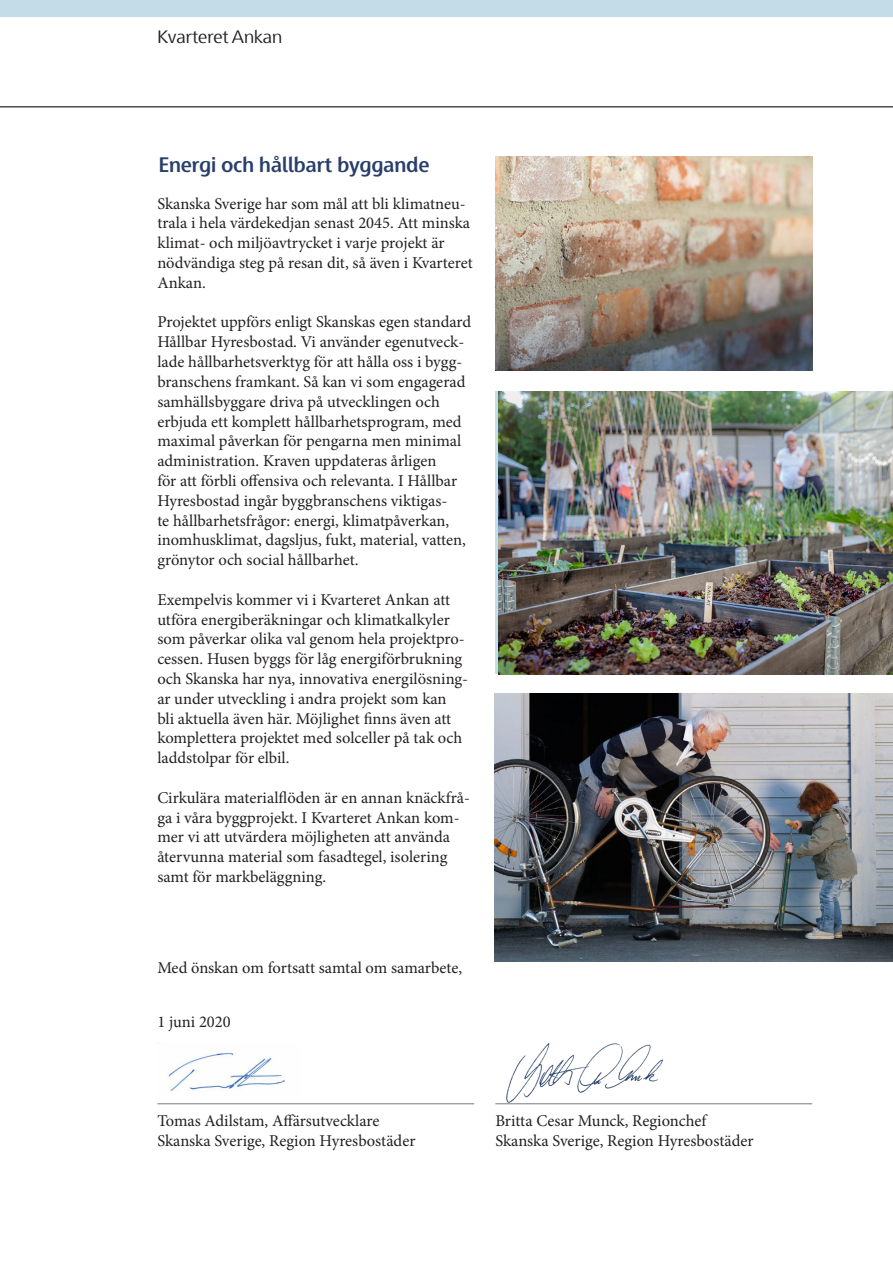
<style>
.page{position:relative;width:893px;height:1263px;background:#fff}
.page>*{position:absolute;margin:0;border:0;box-sizing:border-box;transform-origin:0 0}
.t1{font:700 21px "Skanska Sans Pro";color:#293e6b}
.t2{font:18px "Skanska Sans Pro";color:#231f20}
.t3{font:16.5px/19.8px "Minion Pro";color:#231f20}
</style>
<div class="page">
<img style="left:158px;top:1042px;width:128px;height:49px">
<div style="left:0;top:0;width:893px;height:17px;background:#c4dbe8"></div>
<hr style="left:0;top:106px;width:893px;height:1px;background:#000001">
<hr style="left:495px;top:1103px;width:317px;height:1px;background:#000">
<hr style="left:157px;top:1103px;width:317px;height:1px;background:#000">
<img style="left:495px;top:156px;width:317px;height:215px">
<img style="left:506px;top:1043px;width:157px;height:59px">
<img style="left:495px;top:694px;width:398px;height:267px">
<img style="left:499px;top:392px;width:394px;height:282px">
<p class="t2" style="left:157px;top:27px;width:126px">Kvarteret Ankan</p>
<p class="t1" style="left:159px;top:152px;width:272px">Energi och hållbart byggande</p>
<p class="t3" style="left:157px;top:194px;width:317px">Skanska Sverige har som mål att bli klimatneu&shy;trala i hela värdekedjan senast 2045. Att minska klimat- och miljöavtrycket i varje projekt är nödvändiga steg på resan dit, så även i Kvarteret Ankan.</p>
<p class="t3" style="left:157px;top:312px;width:315px">Projektet uppförs enligt Skanskas egen standard Hållbar Hyresbostad. Vi använder egenutveck&shy;lade hållbarhetsverktyg för att hålla oss i bygg&shy;branschens framkant. Så kan vi som engagerad samhällsbyggare driva på utvecklingen och erbjuda ett komplett hållbarhetsprogram, med maximal påverkan för pengarna men minimal administration. Kraven uppdateras årligen<br>för att förbli offensiva och relevanta. I Hållbar Hyresbostad ingår byggbranschens viktigas-<br>te hållbarhetsfrågor: energi, klimatpåverkan, inomhusklimat, dagsljus, fukt, material, vatten, grönytor och social hållbarhet.</p>
<p class="t3" style="left:157px;top:590px;width:312px">Exempelvis kommer vi i Kvarteret Ankan att utföra energiberäkningar och klimatkalkyler som påverkar olika val genom hela projektpro&shy;cessen. Husen byggs för låg energiförbrukning och Skanska har nya, innovativa energilösning&shy;ar under utveckling i andra projekt som kan<br>bli aktuella även här. Möjlighet finns även att komplettera projektet med solceller på tak och laddstolpar för elbil.</p>
<p class="t3" style="left:157px;top:788px;width:314px">Cirkulära materialflöden är en annan knäckfrå&shy;ga i våra byggprojekt. I Kvarteret Ankan kom&shy;mer vi att utvärdera möjligheten att använda återvunna material som fasadtegel, isolering samt för markbeläggning.</p>
<p class="t3" style="left:157px;top:958px;width:306px">Med önskan om fortsatt samtal om samarbete,</p>
<p class="t3" style="left:157px;top:1012px;width:75px">1 juni 2020</p>
<p class="t3" style="left:157px;top:1111px;width:224px">Tomas Adilstam, Affärsutvecklare</p>
<p class="t3" style="left:157px;top:1131px;width:260px">Skanska Sverige, Region Hyresbostäder</p>
<p class="t3" style="left:495px;top:1111px;width:213px">Britta Cesar Munck, Regionchef</p>
<p class="t3" style="left:495px;top:1131px;width:260px">Skanska Sverige, Region Hyresbostäder</p>
</div>
